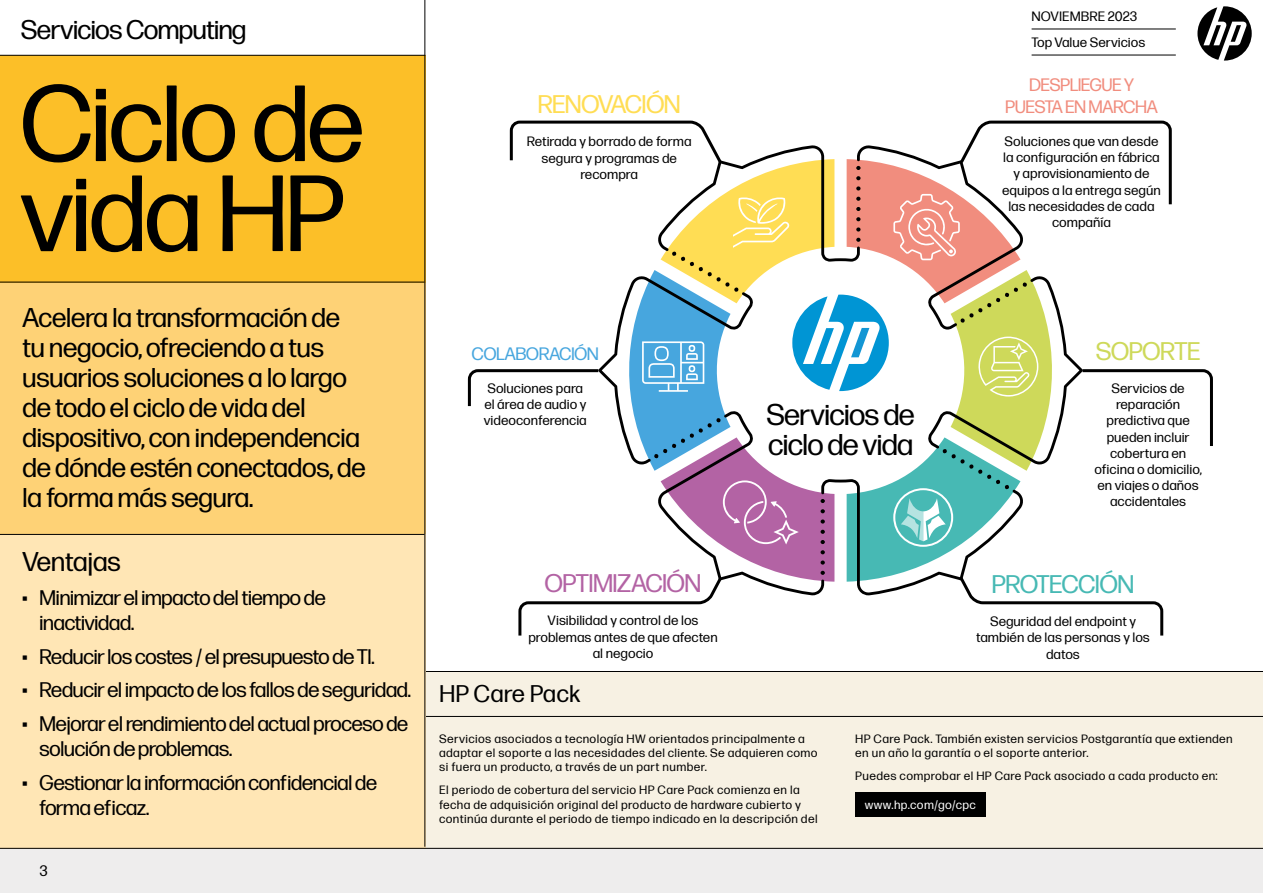
<style>
.page{position:relative;width:1263px;height:893px;background:#fff}
.page>*{position:absolute;margin:0;border:0;box-sizing:border-box;transform-origin:0 0}
.t1{font:108px/90px "Forma DJR Display";color:#000}
.t2{font:30px/30px "Forma DJR Display";color:#000}
.t3{font:27px/30px "Forma DJR Micro";letter-spacing:-.03em;color:#000}
.t4{font:27px "Forma DJR Display";color:#000}
.t5{font:25.5px "Forma DJR Display";color:#b363a4}
.t6{font:25.5px "Forma DJR Display";color:#ffdd54}
.t7{font:25.5px "Forma DJR Display";color:#47b9b4}
.t8{font:25.5px "Forma DJR Display";color:#ced95a}
.t9{font:24px "Forma DJR Micro";color:#000}
.t10{font:21px/25.2px "Forma DJR Micro";letter-spacing:-.04em;color:#000}
.t11{font:18px/21.6px "Forma DJR Display";color:#f18d7e;text-align:center}
.t12{font:18px "Forma DJR Display";color:#47a6de}
.t13{font:15px "Forma DJR Micro";color:#000}
.t14{font:13.5px/16.2px "Forma DJR Micro";color:#000;text-align:center}
.t15{font:12px/14.4px "Forma DJR Micro";letter-spacing:.03em;color:#000}
.t16{font:12px "Forma DJR Micro";letter-spacing:.03em;color:#fff}
</style>
<div class="page">
<div style="left:424px;top:672px;width:839px;height:193px;background:#f7f1e3"></div>
<svg style="left:467px;top:120px;width:746px;height:516px"></svg>
<svg style="left:1197px;top:6px;width:55px;height:55px"></svg>
<hr style="left:1031px;top:29px;width:145px;height:1px;background:#000">
<hr style="left:1031px;top:55px;width:145px;height:1px;background:#000">
<hr style="left:425px;top:716px;width:838px;height:1px;background:#000">
<hr style="left:425px;top:671px;width:838px;height:1px;background:#000">
<div style="left:856px;top:792px;width:130px;height:24px;background:#000"></div>
<div style="left:0;top:477px;width:425px;height:380px;background:#ffe6b5"></div>
<div style="left:0;top:238px;width:425px;height:296px;background:#fed276"></div>
<div style="left:0;top:55px;width:425px;height:227px;background:#fcbf28"></div>
<hr style="left:0;top:55px;width:425px;height:1px;background:#000">
<hr style="left:0;top:282px;width:424px;height:1px;background:#000">
<hr style="left:0;top:534px;width:424px;height:1px;background:#000">
<hr style="left:424px;top:0;width:1px;height:847px;background:#000">
<div style="left:0;top:849px;width:1263px;height:44px;background:#eeeded"></div>
<hr style="left:0;top:848px;width:1263px;height:1px;background:#000">
<h3 class="t4" style="left:21px;top:11px;width:226px">Servicios Computing</h3>
<h1 class="t1" style="left:21px;top:72px;width:344px">Ciclo de vida HP</h1>
<h3 class="t3" style="left:22px;top:301px;width:345px">Acelera la transformación de tu negocio, ofreciendo a tus usuarios soluciones a lo largo de todo el ciclo de vida del dispositivo, con independencia de dónde estén conectados, de la forma más segura.</h3>
<h3 class="t3" style="left:22px;top:544px;width:100px">Ventajas</h3>
<h3 class="t10" style="left:39px;top:583px;width:288px;text-indent:-17px">• Minimizar el impacto del tiempo de inactividad.</h3>
<h3 class="t10" style="left:22px;top:642px;width:354px">• Reducir los costes / el presupuesto de TI.</h3>
<h3 class="t10" style="left:22px;top:676px;width:391px">• Reducir el impacto de los fallos de seguridad.</h3>
<h3 class="t10" style="left:39px;top:709px;width:371px;text-indent:-17px">• Mejorar el rendimiento del actual proceso de solución de problemas.</h3>
<h3 class="t10" style="left:39px;top:768px;width:340px;text-indent:-17px">• Gestionar la información confidencial de forma eficaz.</h3>
<p class="t13" style="left:40px;top:860px;width:10px">3</p>
<h3 class="t6" style="left:538px;top:87px;width:144px">RENOVACIÓN</h3>
<p class="t14" style="left:527px;top:133px;width:166px">Retirada y borrado de forma segura y programas de recompra</p>
<h3 class="t12" style="left:472px;top:341px;width:128px">COLABORACIÓN</h3>
<p class="t14" style="left:484px;top:379px;width:105px;text-align:left">Soluciones para el área de audio y videoconferencia</p>
<h3 class="t5" style="left:545px;top:566px;width:158px">OPTIMIZACIÓN</h3>
<p class="t14" style="left:528px;top:612px;width:191px">Visibilidad y control de los problemas antes de que afecten al negocio</p>
<h3 class="t9" style="left:439px;top:676px;width:143px">HP Care Pack</h3>
<h2 class="t2" style="left:767px;top:398px;width:149px">Servicios de ciclo de vida</h2>
<p class="t14" style="left:1031px;top:2px;width:115px;line-height:26.1px;text-align:left">NOVIEMBRE 2023<br>Top Value Servicios</p>
<h3 class="t11" style="left:1005px;top:73px;width:154px">DESPLIEGUE Y<br>PUESTA EN MARCHA</h3>
<p class="t14" style="left:1002px;top:132px;width:160px">Soluciones que van desde la configuración en fábrica y aprovisionamiento de equipos a la entrega según las necesidades de cada compañía</p>
<h3 class="t8" style="left:1096px;top:333px;width:106px">SOPORTE</h3>
<p class="t14" style="left:1094px;top:379px;width:109px">Servicios de reparación predictiva que pueden incluir cobertura en oficina o domicilio, en viajes o daños accidentales</p>
<h3 class="t7" style="left:992px;top:566px;width:143px">PROTECCIÓN</h3>
<p class="t14" style="left:976px;top:612px;width:175px">Seguridad del endpoint y también de las personas y los datos</p>
<p class="t15" style="left:439px;top:730px;width:380px">Servicios asociados a tecnología HW orientados principalmente a adaptar el soporte a las necesidades del cliente. Se adquieren como si fuera un producto, a través de un part number.</p>
<p class="t15" style="left:439px;top:782px;width:380px">El periodo de cobertura del servicio HP Care Pack comienza en la fecha de adquisición original del producto de hardware cubierto y continúa durante el periodo de tiempo indicado en la descripción del</p>
<p class="t15" style="left:855px;top:730px;width:379px">HP Care Pack. También existen servicios Postgarantía que extienden en un año la garantía o el soporte anterior.</p>
<p class="t15" style="left:855px;top:768px;width:364px">Puedes comprobar el HP Care Pack asociado a cada producto en:</p>
<p class="t16" style="left:865px;top:796px;width:113px">www.hp.com/go/cpc</p>
</div>
